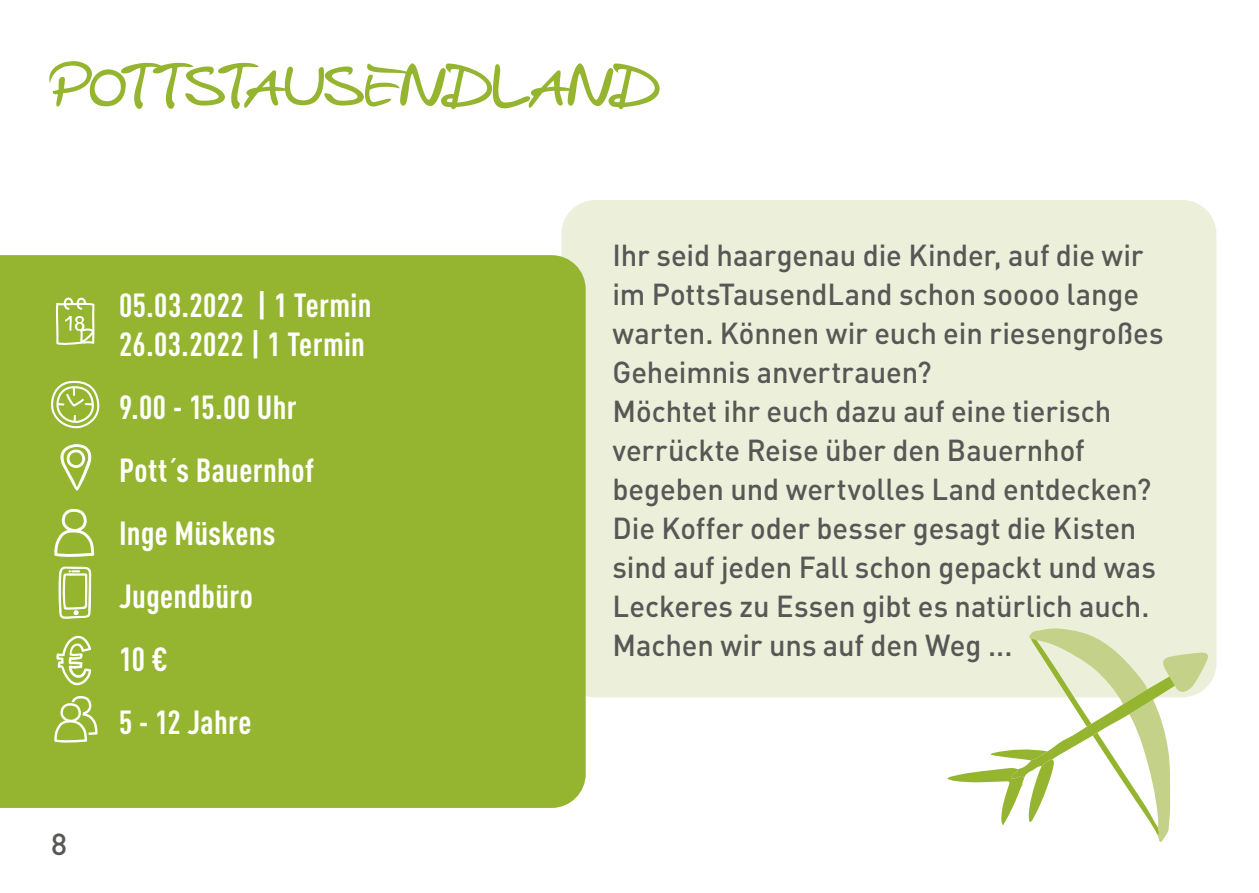
<style>
.page{position:relative;width:1259px;height:893px;background:#fff}
.page>*{position:absolute;margin:0;border:0;box-sizing:border-box;transform-origin:0 0}
.t1{font:60px "Alec Handwriting";letter-spacing:.015em;color:#95b531}
.t2{font:700 condensed 33px/63px "DIN Pro";letter-spacing:.01em;color:#fff}
.t3{font:500 30px/39px "DIN Pro";letter-spacing:-.005em;color:#575756}
</style>
<div class="page">
<div style="left:561px;top:200px;width:655px;height:497px;background:#ecf0db;border-radius:34px"></div>
<svg style="left:947px;top:628px;width:263px;height:214px"></svg>
<div style="left:0;top:255px;width:585px;height:553px;background:#95b531"></div>
<svg style="left:60px;top:444px;width:31px;height:47px"></svg>
<svg style="left:51px;top:380px;width:49px;height:49px"></svg>
<svg style="left:54px;top:696px;width:44px;height:47px"></svg>
<svg style="left:54px;top:509px;width:40px;height:49px"></svg>
<svg style="left:56px;top:298px;width:38px;height:48px"></svg>
<svg style="left:56px;top:566px;width:36px;height:119px"></svg>
<h1 class="t1" style="left:51px;top:55px;width:610px">POT TSTAUSENDLAND</h1>
<p class="t3" style="left:51px;top:821px;width:17px">8</p>
<p class="t2" style="left:119px;top:283px;width:254px;line-height:39px">05.03.2022 | 1 Termin<br>26.03.2022 | 1 Termin</p>
<p class="t2" style="left:119px;top:373px;width:196px">9.00 - 15.00 Uhr<br>Pott´s Bauernhof<br>Inge Müskens<br>Jugendbüro<br>10 €<br>5 - 12 Jahre</p>
<p class="t3" style="left:612px;top:232px;width:552px">Ihr seid haargenau die Kinder, auf die wir im PottsTausendLand schon soooo lange warten. Können wir euch ein riesengroßes Geheimnis anvertrauen?<br>Möchtet ihr euch dazu auf eine tierisch verrückte Reise über den Bauernhof begeben und wertvolles Land entdecken?<br>Die Koffer oder besser gesagt die Kisten sind auf jeden Fall schon gepackt und was Leckeres zu Essen gibt es natürlich auch.<br>Machen wir uns auf den Weg ...</p>
</div>
